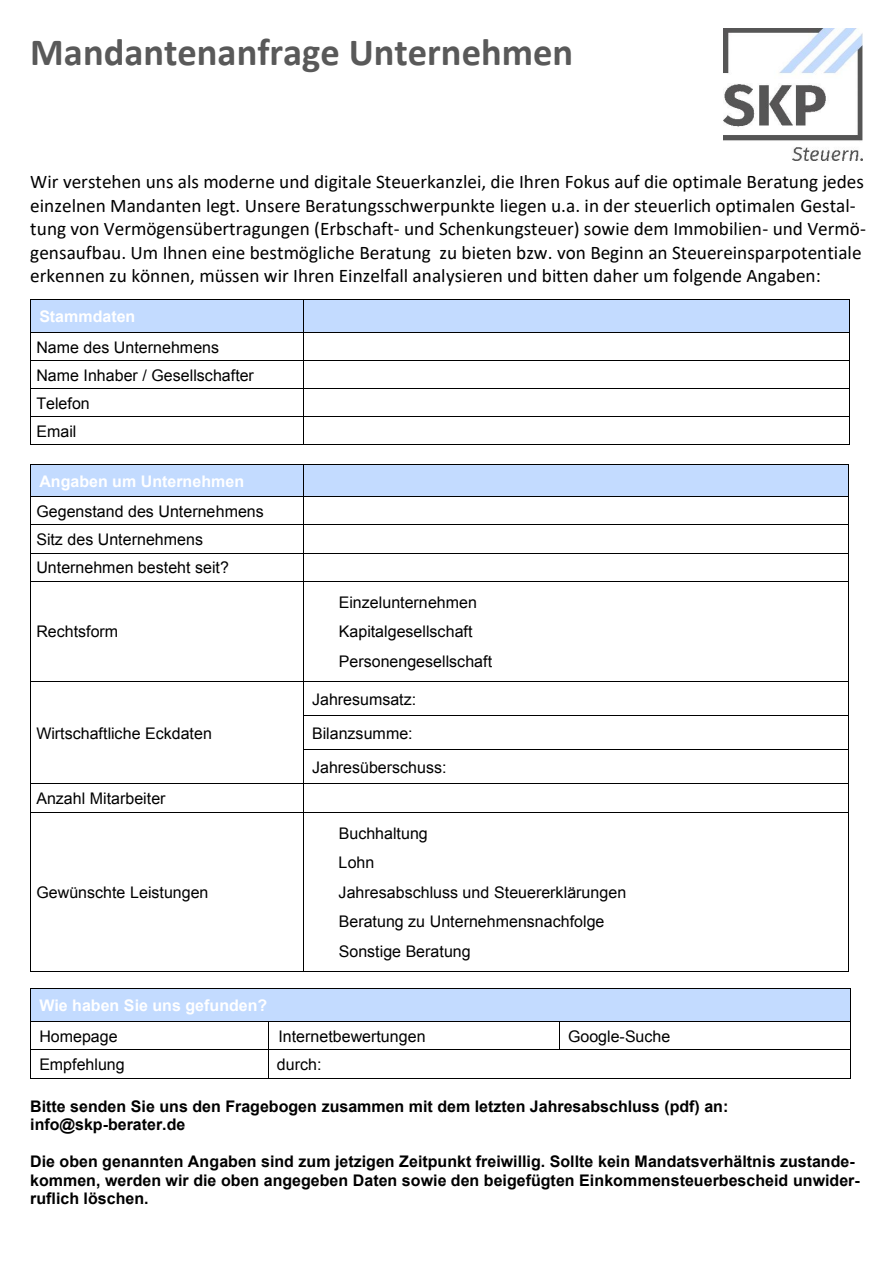
<style>
.page{position:relative;width:893px;height:1263px;background:#fff}
.page>*{position:absolute;margin:0;border:0;box-sizing:border-box;transform-origin:0 0}
.t1{font:700 38.55px "Calibri";color:#595959}
.t2{font:19.2px/23.5px "Calibri";color:#000}
.t3{font:16.05px/29.5px "Arial";color:#000}
.t4{font:700 16.05px/18.5px "Arial";color:#000}
.t5{font:700 16.05px "Arial";color:#fff}
</style>
<div class="page">
<div style="left:31px;top:300px;width:272px;height:32px;background:#c3dbff"></div>
<div style="left:304px;top:300px;width:545px;height:32px;background:#c3dbff"></div>
<hr style="left:31px;top:299px;width:272px;height:1px;background:#000">
<hr style="left:304px;top:299px;width:545px;height:1px;background:#000">
<hr style="left:30px;top:300px;width:1px;height:32px;background:#000">
<hr style="left:303px;top:300px;width:1px;height:32px;background:#000">
<hr style="left:849px;top:300px;width:1px;height:32px;background:#000">
<hr style="left:31px;top:332px;width:272px;height:1px;background:#000">
<hr style="left:304px;top:332px;width:545px;height:1px;background:#000">
<hr style="left:31px;top:360px;width:272px;height:1px;background:#000">
<hr style="left:304px;top:360px;width:545px;height:1px;background:#000">
<hr style="left:31px;top:388px;width:272px;height:1px;background:#000">
<hr style="left:304px;top:388px;width:545px;height:1px;background:#000">
<hr style="left:31px;top:416px;width:272px;height:1px;background:#000">
<hr style="left:304px;top:416px;width:545px;height:1px;background:#000">
<svg style="left:30px;top:332px;width:1px;height:113px"></svg>
<hr style="left:31px;top:445px;width:272px;height:1px;background:#000">
<svg style="left:303px;top:332px;width:1px;height:113px"></svg>
<hr style="left:304px;top:445px;width:545px;height:1px;background:#000">
<svg style="left:849px;top:332px;width:1px;height:113px"></svg>
<div style="left:31px;top:465px;width:272px;height:31px;background:#c3dbff"></div>
<div style="left:304px;top:465px;width:544px;height:31px;background:#c3dbff"></div>
<hr style="left:31px;top:464px;width:272px;height:1px;background:#000">
<hr style="left:304px;top:464px;width:544px;height:1px;background:#000">
<hr style="left:30px;top:464px;width:1px;height:32px;background:#000">
<hr style="left:303px;top:464px;width:1px;height:32px;background:#000">
<hr style="left:848px;top:464px;width:1px;height:32px;background:#000">
<hr style="left:31px;top:496px;width:272px;height:1px;background:#000">
<hr style="left:304px;top:496px;width:544px;height:1px;background:#000">
<hr style="left:31px;top:524px;width:272px;height:1px;background:#000">
<hr style="left:304px;top:524px;width:544px;height:1px;background:#000">
<hr style="left:31px;top:553px;width:272px;height:1px;background:#000">
<hr style="left:304px;top:553px;width:544px;height:1px;background:#000">
<svg style="left:30px;top:496px;width:1px;height:86px"></svg>
<hr style="left:31px;top:581px;width:272px;height:1px;background:#000">
<svg style="left:303px;top:496px;width:1px;height:86px"></svg>
<hr style="left:304px;top:581px;width:544px;height:1px;background:#000">
<svg style="left:848px;top:496px;width:1px;height:86px"></svg>
<hr style="left:30px;top:582px;width:1px;height:99px;background:#000">
<hr style="left:303px;top:582px;width:1px;height:99px;background:#000">
<hr style="left:848px;top:582px;width:1px;height:99px;background:#000">
<hr style="left:31px;top:681px;width:272px;height:1px;background:#000">
<hr style="left:304px;top:681px;width:544px;height:1px;background:#000">
<hr style="left:30px;top:682px;width:1px;height:33px;background:#000">
<hr style="left:303px;top:682px;width:1px;height:33px;background:#000">
<hr style="left:848px;top:682px;width:1px;height:33px;background:#000">
<hr style="left:304px;top:715px;width:544px;height:1px;background:#000">
<hr style="left:30px;top:716px;width:1px;height:33px;background:#000">
<hr style="left:303px;top:716px;width:1px;height:33px;background:#000">
<hr style="left:848px;top:716px;width:1px;height:33px;background:#000">
<hr style="left:304px;top:749px;width:544px;height:1px;background:#000">
<hr style="left:30px;top:750px;width:1px;height:33px;background:#000">
<hr style="left:303px;top:750px;width:1px;height:33px;background:#000">
<hr style="left:848px;top:750px;width:1px;height:33px;background:#000">
<hr style="left:31px;top:783px;width:272px;height:1px;background:#000">
<hr style="left:304px;top:783px;width:544px;height:1px;background:#000">
<svg style="left:30px;top:783px;width:1px;height:29px"></svg>
<hr style="left:31px;top:812px;width:272px;height:1px;background:#000">
<svg style="left:303px;top:783px;width:1px;height:29px"></svg>
<hr style="left:304px;top:812px;width:544px;height:1px;background:#000">
<svg style="left:848px;top:783px;width:1px;height:29px"></svg>
<hr style="left:30px;top:812px;width:1px;height:159px;background:#000">
<hr style="left:31px;top:971px;width:272px;height:1px;background:#000">
<hr style="left:303px;top:812px;width:1px;height:159px;background:#000">
<hr style="left:304px;top:971px;width:544px;height:1px;background:#000">
<hr style="left:848px;top:812px;width:1px;height:159px;background:#000">
<div style="left:31px;top:988px;width:819px;height:33px;background:#c3dbff"></div>
<hr style="left:31px;top:988px;width:819px;height:1px;background:#000">
<hr style="left:30px;top:988px;width:1px;height:33px;background:#000">
<hr style="left:850px;top:988px;width:1px;height:33px;background:#000">
<hr style="left:31px;top:1021px;width:237px;height:1px;background:#000">
<hr style="left:269px;top:1021px;width:290px;height:1px;background:#000">
<hr style="left:560px;top:1021px;width:290px;height:1px;background:#000">
<hr style="left:31px;top:1049px;width:237px;height:1px;background:#000">
<hr style="left:269px;top:1049px;width:290px;height:1px;background:#000">
<svg style="left:559px;top:1021px;width:1px;height:29px"></svg>
<hr style="left:560px;top:1049px;width:290px;height:1px;background:#000">
<svg style="left:30px;top:1021px;width:1px;height:58px"></svg>
<hr style="left:31px;top:1078px;width:237px;height:1px;background:#000">
<svg style="left:268px;top:1021px;width:1px;height:58px"></svg>
<hr style="left:269px;top:1078px;width:581px;height:1px;background:#000">
<svg style="left:850px;top:1021px;width:1px;height:58px"></svg>
<img style="left:724px;top:28px;width:138px;height:132px">
<h1 class="t1" style="left:30px;top:25px;width:544px">Mandantenanfrage Unternehmen</h1>
<p class="t2" style="left:30px;top:170px;width:837px">Wir verstehen uns als moderne und digitale Steuerkanzlei, die Ihren Fokus auf die optimale Beratung jedes einzelnen Mandanten legt. Unsere Beratungsschwerpunkte liegen u.a. in der steuerlich optimalen Gestal&shy;tung von Vermögensübertragungen (Erbschaft- und Schenkungsteuer) sowie dem Immobilien- und Vermö&shy;gensaufbau. Um Ihnen eine bestmögliche Beratung zu bieten bzw. von Beginn an Steuereinsparpotentiale erkennen zu können, müssen wir Ihren Einzelfall analysieren und bitten daher um folgende Angaben:</p>
<p class="t5" style="left:39px;top:306px;width:98px">Stammdaten</p>
<p class="t3" style="left:36px;top:333px;width:219px;line-height:28px">Name des Unternehmens<br>Name Inhaber / Gesellschafter<br>Telefon<br>Email</p>
<p class="t5" style="left:39px;top:470px;width:206px">Angaben um Unternehmen</p>
<p class="t3" style="left:36px;top:497px;width:229px;line-height:28px">Gegenstand des Unternehmens<br>Sitz des Unternehmens<br>Unternehmen besteht seit?</p>
<p class="t3" style="left:36px;top:617px;width:83px">Rechtsform</p>
<p class="t3" style="left:36px;top:719px;width:177px">Wirtschaftliche Eckdaten</p>
<p class="t3" style="left:36px;top:784px;width:131px">Anzahl Mitarbeiter</p>
<p class="t3" style="left:36px;top:878px;width:174px">Gewünschte Leistungen</p>
<p class="t3" style="left:339px;top:587px;width:155px">Einzelunternehmen<br>Kapitalgesellschaft<br>Personengesellschaft</p>
<p class="t3" style="left:312px;top:682px;width:136px;line-height:34px">Jahresumsatz:<br>Bilanzsumme:<br>Jahresüberschuss:</p>
<p class="t3" style="left:339px;top:818px;width:289px">Buchhaltung<br>Lohn<br>Jahresabschluss und Steuererklärungen<br>Beratung zu Unternehmensnachfolge<br>Sonstige Beratung</p>
<p class="t5" style="left:39px;top:994px;width:230px">Wie haben Sie uns gefunden?</p>
<p class="t3" style="left:39px;top:1021px;width:80px">Homepage</p>
<p class="t3" style="left:278px;top:1021px;width:149px">Internetbewertungen</p>
<p class="t3" style="left:568px;top:1021px;width:104px">Google-Suche</p>
<p class="t3" style="left:39px;top:1050px;width:87px">Empfehlung</p>
<p class="t3" style="left:277px;top:1050px;width:46px">durch:</p>
<p class="t4" style="left:30px;top:1098px;width:700px">Bitte senden Sie uns den Fragebogen zusammen mit dem letzten Jahresabschluss (pdf) an: info@skp-berater.de</p>
<p class="t4" style="left:30px;top:1153px;width:831px">Die oben genannten Angaben sind zum jetzigen Zeitpunkt freiwillig. Sollte kein Mandatsverhältnis zustande&shy;kommen, werden wir die oben angegeben Daten sowie den beigefügten Einkommensteuerbescheid unwider&shy;ruflich löschen.</p>
</div>
